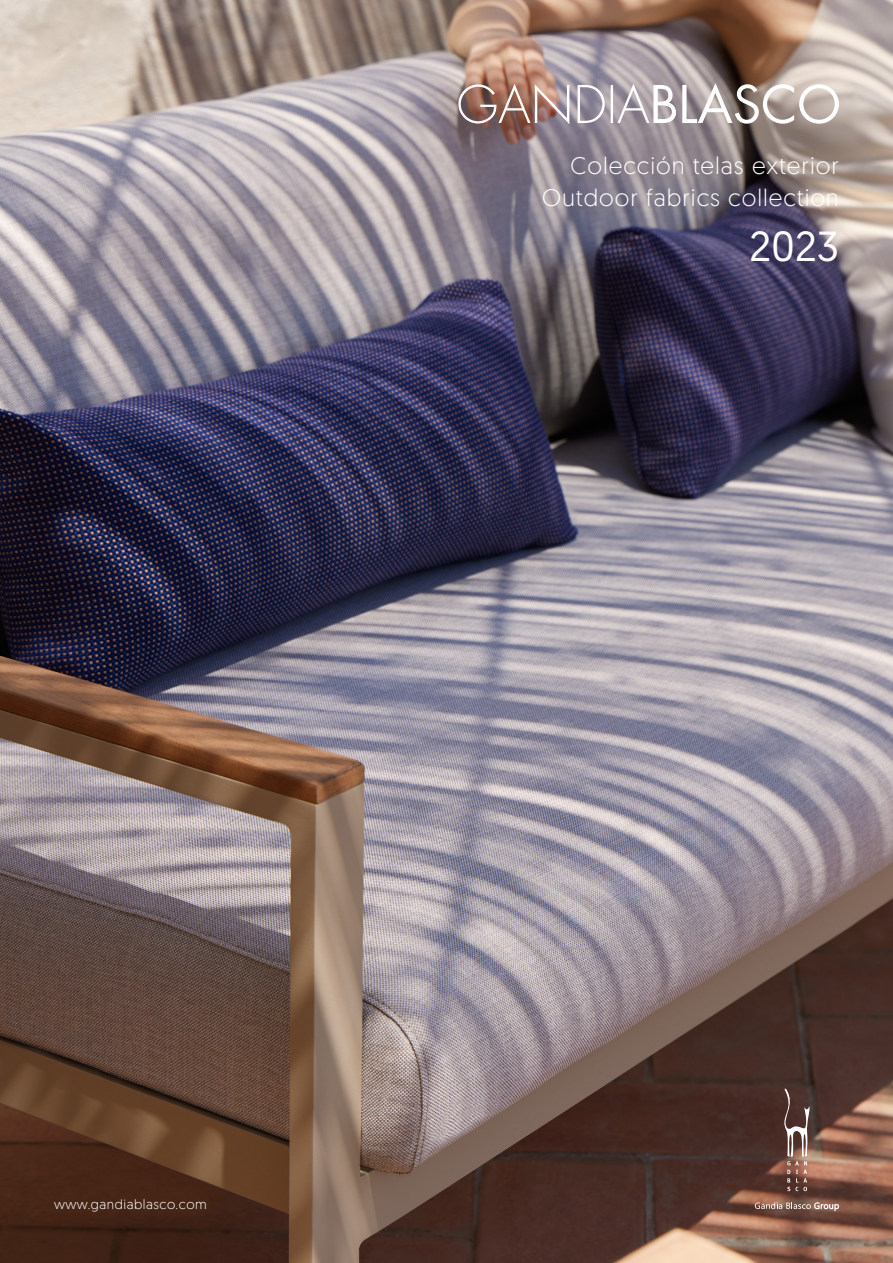
<style>
.page{position:relative;width:893px;height:1263px;background:#fff}
.page>*{position:absolute;margin:0;border:0;box-sizing:border-box;transform-origin:0 0}
.t1{font:42px "Geomanist";color:#fff}
.t2{font:300 24px "Geomanist";letter-spacing:.04em;color:#fff}
.t3{font:300 13.5px "Geomanist";letter-spacing:.04em;color:#fff}
</style>
<div class="page">
<img style="left:0;top:0;width:893px;height:1263px">
<svg style="left:458px;top:83px;width:381px;height:41px"></svg>
<svg style="left:755px;top:1202px;width:84px;height:9px"></svg>
<svg style="left:782px;top:1088px;width:28px;height:103px;background:#7a5d55"></svg>
<p class="t2" style="left:571px;top:150px;width:270px">Colección telas exterior</p>
<p class="t2" style="left:542px;top:182px;width:298px">Outdoor fabrics collection</p>
<p class="t1" style="left:749px;top:219px;width:91px">2023</p>
<p class="t3" style="left:54px;top:1195px;width:154px">www.gandiablasco.com</p>
</div>
